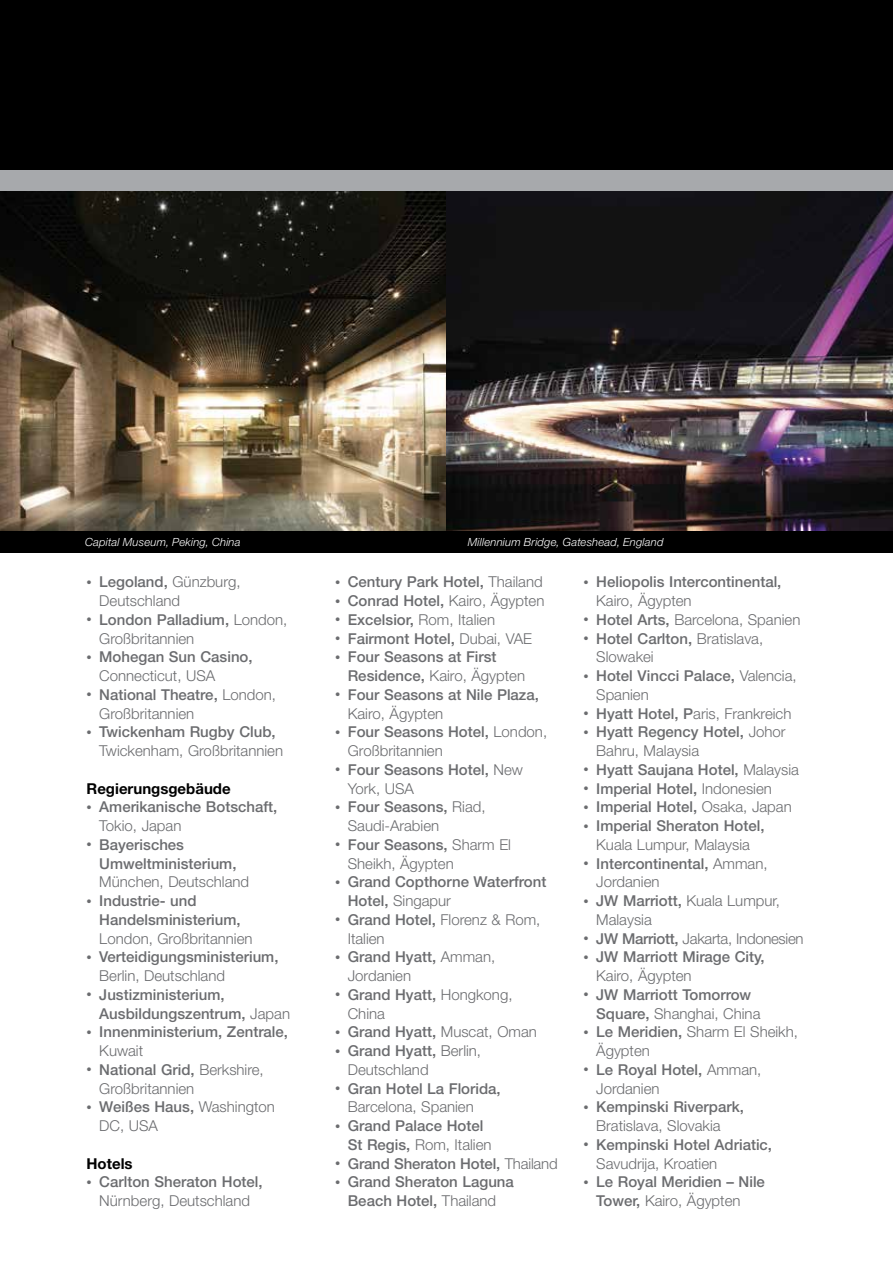
<style>
.page{position:relative;width:893px;height:1263px;background:#fff}
.page>*{position:absolute;margin:0;border:0;box-sizing:border-box;transform-origin:0 0}
.t1{font:500 15px/18.8px "Helvetica Neue LT Std";color:#6b6c6f}
.t2{font:300 15px/18.8px "Helvetica Neue LT Std";color:#6b6c6f}
.t3{font:300 15px "Helvetica Neue LT Std";letter-spacing:-.02em;color:#6b6c6f}
.t4{font:700 15px "Helvetica Neue LT Std";color:#000}
.t5{font:italic 300 11.25px "Helvetica Neue LT Std";letter-spacing:.015em;color:#fff}
.s1{font-weight:500;font-size:10.5px}
.s2{font-weight:500}
.s3{font-size:10.5px}
.s4{font-weight:300}
</style>
<div class="page">
<div style="left:0;top:0;width:893px;height:170px;background:#000"></div>
<div style="left:0;top:170px;width:893px;height:21px;background:#a7a9ac"></div>
<img style="left:0;top:191px;width:893px;height:340px">
<div style="left:0;top:531px;width:893px;height:22px;background:#000"></div>
<p class="t5" style="left:85px;top:535px;width:157px">Capital Museum, Peking, China</p>
<p class="t5" style="left:468px;top:535px;width:197px">Millennium Bridge, Gateshead, England</p>
<p class="t2" style="left:99px;top:572px;width:143px;text-indent:-13px"><span class="s1">•</span> <span class="s2">Legoland,</span> Günzburg,<br>Deutschland</p>
<p class="t2" style="left:99px;top:610px;width:190px;text-indent:-13px"><span class="s1">•</span> <span class="s2">London Palladium,</span> London,<br>Großbritannien</p>
<p class="t1" style="left:99px;top:647px;width:155px;text-indent:-13px"><span class="s3">•</span> Mohegan Sun Casino,<br><span class="s4">Connecticut, USA</span></p>
<p class="t2" style="left:99px;top:685px;width:178px;text-indent:-13px"><span class="s1">•</span> <span class="s2">National Theatre,</span> London,<br>Großbritannien</p>
<p class="t2" style="left:99px;top:722px;width:185px;text-indent:-13px"><span class="s1">•</span> <span class="s2">Twickenham Rugby Club,<br></span>Twickenham, Großbritannien</p>
<p class="t4" style="left:87px;top:779px;width:146px">Regierungsgebäude</p>
<p class="t1" style="left:99px;top:797px;width:179px;text-indent:-13px"><span class="s3">•</span> Amerikanische Botschaft,<br><span class="s4">Tokio, Japan</span></p>
<p class="t1" style="left:99px;top:835px;width:139px;text-indent:-13px"><span class="s3">•</span> Bayerisches<br>Umweltministerium,</p>
<p class="t2" style="left:99px;top:872px;width:151px">München, Deutschland</p>
<p class="t1" style="left:99px;top:891px;width:143px;text-indent:-13px"><span class="s3">•</span> Industrie- und<br>Handelsministerium,</p>
<p class="t2" style="left:99px;top:928px;width:155px">London, Großbritannien</p>
<p class="t1" style="left:99px;top:947px;width:181px;text-indent:-13px"><span class="s3">•</span> Verteidigungsministerium,<br><span class="s4">Berlin, Deutschland</span></p>
<p class="t1" style="left:99px;top:985px;width:192px;text-indent:-13px"><span class="s3">•</span> Justizministerium,<br>Ausbildungszentrum, <span class="s4">Japan</span></p>
<p class="t1" style="left:99px;top:1022px;width:190px;text-indent:-13px"><span class="s3">•</span> Innenministerium, Zentrale,<br><span class="s4">Kuwait</span></p>
<p class="t2" style="left:99px;top:1060px;width:166px;text-indent:-13px"><span class="s1">•</span> <span class="s2">National Grid,</span> Berkshire,<br>Großbritannien</p>
<p class="t2" style="left:99px;top:1097px;width:177px;text-indent:-13px"><span class="s1">•</span> <span class="s2">Weißes Haus,</span> Washington<br>DC, USA</p>
<p class="t4" style="left:87px;top:1154px;width:48px">Hotels</p>
<p class="t1" style="left:87px;top:1172px;width:178px;text-align:center"><span class="s3">•</span> Carlton Sheraton Hotel,<br><span class="s4">Nürnberg, Deutschland</span></p>
<p class="t1" style="left:335px;top:572px;width:209px"><span class="s3">•</span> Century Park Hotel, <span class="s4">Thailand</span></p>
<p class="t2" style="left:335px;top:591px;width:211px"><span class="s1">•</span> <span class="s2">Conrad Hotel,</span> Kairo, Ägypten</p>
<p class="t2" style="left:335px;top:610px;width:162px"><span class="s1">•</span> <span class="s2">Excelsior,</span> Rom, Italien</p>
<p class="t1" style="left:335px;top:629px;width:199px"><span class="s3">•</span> Fairmont Hotel, <span class="s4">Dubai, VAE</span></p>
<p class="t1" style="left:348px;top:647px;width:179px;text-indent:-13px"><span class="s3">•</span> Four Seasons at First<br>Residence, <span class="s4">Kairo, Ägypten</span></p>
<p class="t1" style="left:348px;top:685px;width:193px;text-indent:-13px"><span class="s3">•</span> Four Seasons at Nile Plaza,<br><span class="s4">Kairo, Ägypten</span></p>
<p class="t2" style="left:348px;top:722px;width:201px;text-indent:-13px"><span class="s1">•</span> <span class="s2">Four Seasons Hotel,</span> London,<br>Großbritannien</p>
<p class="t1" style="left:348px;top:760px;width:177px;text-indent:-13px"><span class="s3">•</span> Four Seasons Hotel, <span class="s4">New<br>York, USA</span></p>
<p class="t2" style="left:348px;top:797px;width:139px;text-indent:-13px"><span class="s1">•</span> <span class="s2">Four Seasons,</span> Riad,<br>Saudi-Arabien</p>
<p class="t2" style="left:348px;top:835px;width:165px;text-indent:-13px"><span class="s1">•</span> <span class="s2">Four Seasons,</span> Sharm El<br>Sheikh, Ägypten</p>
<p class="t1" style="left:348px;top:872px;width:200px;text-indent:-13px"><span class="s3">•</span> Grand Copthorne Waterfront<br>Hotel, <span class="s4">Singapur</span></p>
<p class="t2" style="left:348px;top:910px;width:194px;text-indent:-13px"><span class="s1">•</span> <span class="s2">Grand Hotel,</span> Florenz &amp; Rom,<br>Italien</p>
<p class="t2" style="left:348px;top:947px;width:149px;text-indent:-13px"><span class="s1">•</span> <span class="s2">Grand Hyatt,</span> Amman,<br>Jordanien</p>
<p class="t2" style="left:348px;top:985px;width:166px;text-indent:-13px"><span class="s1">•</span> <span class="s2">Grand Hyatt,</span> Hongkong,<br>China</p>
<p class="t1" style="left:335px;top:1022px;width:203px"><span class="s3">•</span> Grand Hyatt, <span class="s4">Muscat, Oman</span></p>
<p class="t2" style="left:348px;top:1041px;width:135px;text-indent:-13px"><span class="s1">•</span> <span class="s2">Grand Hyatt,</span> Berlin,<br>Deutschland</p>
<p class="t1" style="left:348px;top:1079px;width:154px;text-indent:-13px"><span class="s3">•</span> Gran Hotel La Florida,<br><span class="s4">Barcelona, Spanien</span></p>
<p class="t1" style="left:348px;top:1116px;width:145px;text-indent:-13px"><span class="s3">•</span> Grand Palace Hotel<br>St Regis, <span class="s4">Rom, Italien</span></p>
<p class="t1" style="left:335px;top:1154px;width:224px"><span class="s3">•</span> Grand Sheraton Hotel, <span class="s4">Thailand</span></p>
<p class="t1" style="left:335px;top:1172px;width:180px;text-align:center"><span class="s3">•</span> Grand Sheraton Laguna<br>Beach Hotel, <span class="s4">Thailand</span></p>
<p class="t1" style="left:596px;top:572px;width:187px;text-indent:-13px"><span class="s3">•</span> Heliopolis Intercontinental,<br><span class="s4">Kairo, Ägypten</span></p>
<p class="t2" style="left:583px;top:610px;width:218px"><span class="s1">•</span> <span class="s2">Hotel Arts,</span> Barcelona, Spanien</p>
<p class="t2" style="left:596px;top:628px;width:168px;text-indent:-13px"><span class="s1">•</span> <span class="s2">Hotel Carlton,</span> Bratislava,<br>Slowakei</p>
<p class="t1" style="left:596px;top:666px;width:202px;text-indent:-13px"><span class="s3">•</span> Hotel Vincci Palace, <span class="s4">Valencia,<br>Spanien</span></p>
<p class="t2" style="left:583px;top:703px;width:209px"><span class="s1">•</span> <span class="s2">Hyatt Hotel, P</span>aris, Frankreich</p>
<p class="t2" style="left:596px;top:722px;width:191px;text-indent:-13px"><span class="s1">•</span> <span class="s2">Hyatt Regency Hotel,</span> Johor<br>Bahru, Malaysia</p>
<p class="t1" style="left:583px;top:760px;width:217px"><span class="s3">•</span> Hyatt Saujana Hotel, <span class="s4">Malaysia</span></p>
<p class="t1" style="left:583px;top:779px;width:190px"><span class="s3">•</span> Imperial Hotel, <span class="s4">Indonesien</span></p>
<p class="t1" style="left:583px;top:797px;width:210px"><span class="s3">•</span> Imperial Hotel, <span class="s4">Osaka, Japan</span></p>
<p class="t1" style="left:583px;top:816px;width:183px;text-align:center"><span class="s3">•</span> Imperial Sheraton Hotel,<br><span class="s4">Kuala Lumpur, Malaysia</span></p>
<p class="t1" style="left:596px;top:854px;width:173px;text-indent:-13px"><span class="s3">•</span> Intercontinental, <span class="s4">Amman,<br>Jordanien</span></p>
<p class="t2" style="left:596px;top:891px;width:185px;text-indent:-13px"><span class="s1">•</span> <span class="s2">JW Marriott,</span> Kuala Lumpur,<br>Malaysia</p>
<p class="t3" style="left:583px;top:929px;width:222px"><span class="s1">•</span> <span class="s2">JW Marriott,</span> Jakarta, Indonesien</p>
<p class="t1" style="left:596px;top:947px;width:170px;text-indent:-13px"><span class="s3">•</span> JW Marriott Mirage City,<br><span class="s4">Kairo, Ägypten</span></p>
<p class="t1" style="left:596px;top:985px;width:166px;text-indent:-13px"><span class="s3">•</span> JW Marriott Tomorrow<br>Square, <span class="s4">Shanghai, China</span></p>
<p class="t2" style="left:596px;top:1022px;width:203px;text-indent:-13px"><span class="s1">•</span> <span class="s2">Le Meridien,</span> Sharm El Sheikh,<br>Ägypten</p>
<p class="t2" style="left:596px;top:1060px;width:167px;text-indent:-13px"><span class="s1">•</span> <span class="s2">Le Royal Hotel,</span> Amman,<br>Jordanien</p>
<p class="t1" style="left:596px;top:1097px;width:149px;text-indent:-13px"><span class="s3">•</span> Kempinski Riverpark,<br><span class="s4">Bratislava, Slovakia</span></p>
<p class="t1" style="left:596px;top:1135px;width:177px;text-indent:-13px"><span class="s3">•</span> Kempinski Hotel Adriatic,<br><span class="s4">Savudrija, Kroatien</span></p>
<p class="t1" style="left:596px;top:1172px;width:170px;text-indent:-13px"><span class="s3">•</span> Le Royal Meridien – Nile<br>Tower, <span class="s4">Kairo, Ägypten</span></p>
</div>
